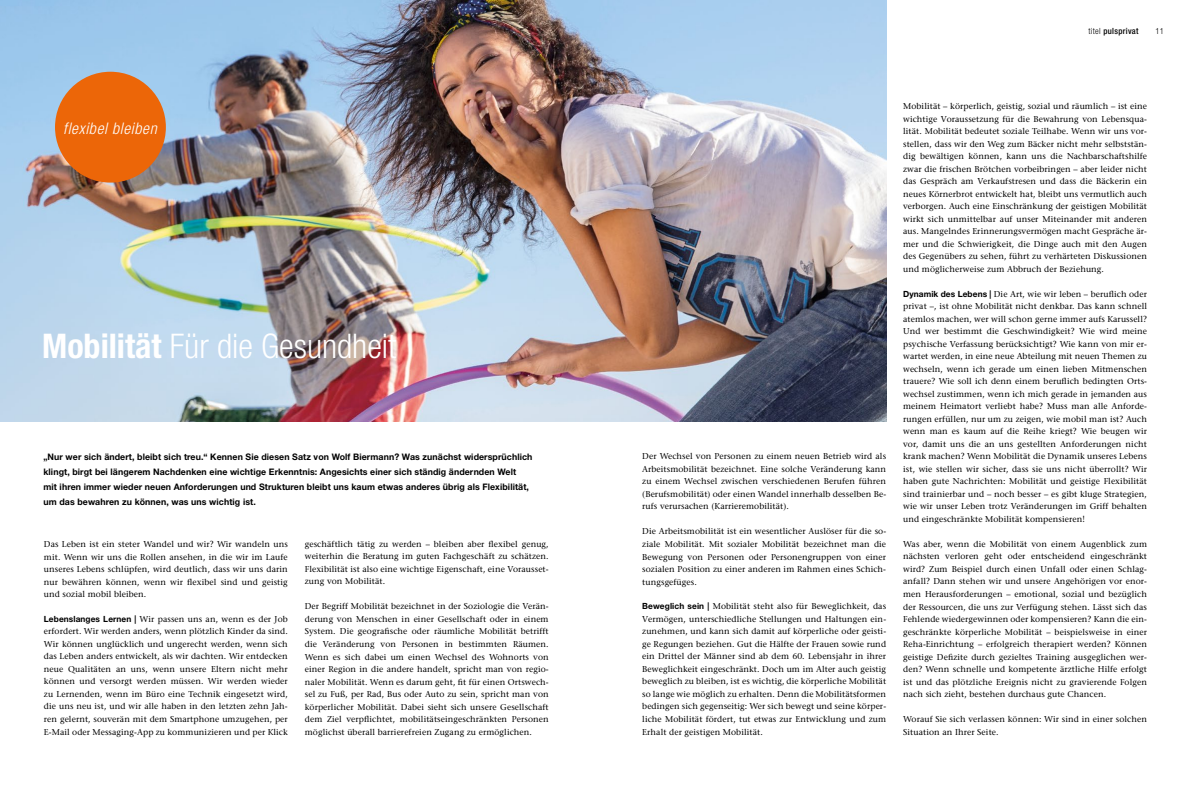
<style>
.page{position:relative;width:1191px;height:794px;background:#fff}
.page>*{position:absolute;margin:0;border:0;box-sizing:border-box;transform-origin:0 0}
.t1{font:300 condensed 34px "Helvetica Neue";color:#fff}
.t2{font:italic 300 condensed 16px "Helvetica Neue";letter-spacing:.04em;color:#fff}
.t3{font:700 9px/15px "Helvetica Neue";letter-spacing:.01em;color:#000}
.t4{font:8.5px/12.5px "Stone Serif";letter-spacing:.01em;color:#000;text-align:justify}
.t5{font:500 condensed 8.5px "Helvetica Neue";letter-spacing:.04em;color:#000}
.t6{font:300 condensed 8.5px "Helvetica Neue";color:#000}
.s1{font-weight:700}
.s2{font-family:"Helvetica Neue";font-weight:700}
.s3{font-weight:300}
</style>
<div class="page">
<img style="left:0;top:0;width:886px;height:422px">
<div style="left:55px;top:72px;width:111px;height:111px;background:#ec6608;border-radius:50%"></div>
<h2 class="t2" style="left:63px;top:119px;width:95px">flexibel bleiben</h2>
<h1 class="t1" style="left:42px;top:326px;width:356px"><span class="s1">Mobilität</span> Für die Gesundheit</h1>
<p class="t3" style="left:43px;top:449px;width:490px">„Nur wer sich ändert, bleibt sich treu.“ Kennen Sie diesen Satz von Wolf Biermann? Was zunächst widersprüchlich klingt, birgt bei längerem Nachdenken eine wichtige Erkenntnis: Angesichts einer sich ständig ändernden Welt<br>mit ihren immer wieder neuen Anforderungen und Strukturen bleibt uns kaum etwas anderes übrig als Flexibilität, um das bewahren zu können, was uns wichtig ist.</p>
<p class="t4" style="left:44px;top:538px;width:245px">Das Leben ist ein steter Wandel und wir? Wir wandeln uns mit. Wenn wir uns die Rollen ansehen, in die wir im Laufe unseres Lebens schlüpfen, wird deutlich, dass wir uns darin nur bewähren können, wenn wir flexibel sind und geistig und sozial mobil bleiben.</p>
<p class="t4" style="left:44px;top:613px;width:245px"><span class="s2">Lebenslanges Lernen |</span> Wir passen uns an, wenn es der Job erfordert. Wir werden anders, wenn plötzlich Kinder da sind.<br>Wir können unglücklich und ungerecht werden, wenn sich das Leben anders entwickelt, als wir dachten. Wir entdecken neue Qualitäten an uns, wenn unsere Eltern nicht mehr können und versorgt werden müssen. Wir werden wieder zu Lernenden, wenn im Büro eine Technik eingesetzt wird, die uns neu ist, und wir alle haben in den letzten zehn Jah&shy;ren gelernt, souverän mit dem Smartphone umzugehen, per E-Mail oder Messaging-App zu kommunizieren und per Klick</p>
<p class="t4" style="left:305px;top:538px;width:245px">geschäftlich tätig zu werden – bleiben aber flexibel genug, weiterhin die Beratung im guten Fachgeschäft zu schätzen.<br>Flexibilität ist also eine wichtige Eigenschaft, eine Vorausset&shy;zung von Mobilität.</p>
<p class="t4" style="left:305px;top:600px;width:245px">Der Begriff Mobilität bezeichnet in der Soziologie die Verän&shy;derung von Menschen in einer Gesellschaft oder in einem System. Die geografische oder räumliche Mobilität betrifft die Veränderung von Personen in bestimmten Räumen.<br>Wenn es sich dabei um einen Wechsel des Wohnorts von einer Region in die andere handelt, spricht man von regio&shy;naler Mobilität. Wenn es darum geht, fit für einen Ortswech&shy;sel zu Fuß, per Rad, Bus oder Auto zu sein, spricht man von körperlicher Mobilität. Dabei sieht sich unsere Gesellschaft dem Ziel verpflichtet, mobilitätseingeschränkten Personen möglichst überall barrierefreien Zugang zu ermöglichen.</p>
<p class="t5" style="left:1088px;top:26px;width:52px"><span class="s3">titel</span> pulsprivat</p>
<p class="t6" style="left:1155px;top:27px;width:10px">11</p>
<p class="t4" style="left:642px;top:450px;width:245px">Der Wechsel von Personen zu einem neuen Betrieb wird als Arbeitsmobilität bezeichnet. Eine solche Veränderung kann zu einem Wechsel zwischen verschiedenen Berufen führen (Berufsmobilität) oder einen Wandel innerhalb desselben Be&shy;rufs verursachen (Karrieremobilität).</p>
<p class="t4" style="left:642px;top:525px;width:245px">Die Arbeitsmobilität ist ein wesentlicher Auslöser für die so&shy;ziale Mobilität. Mit sozialer Mobilität bezeichnet man die Bewegung von Personen oder Personengruppen von einer sozialen Position zu einer anderen im Rahmen eines Schich&shy;tungsgefüges.</p>
<p class="t4" style="left:642px;top:600px;width:245px"><span class="s2">Beweglich sein |</span> Mobilität steht also für Beweglichkeit, das Vermögen, unterschiedliche Stellungen und Haltungen ein&shy;zunehmen, und kann sich damit auf körperliche oder geisti&shy;ge Regungen beziehen. Gut die Hälfte der Frauen sowie rund ein Drittel der Männer sind ab dem 60. Lebensjahr in ihrer Beweglichkeit eingeschränkt. Doch um im Alter auch geistig beweglich zu bleiben, ist es wichtig, die körperliche Mobilität so lange wie möglich zu erhalten. Denn die Mobilitätsformen bedingen sich gegenseitig: Wer sich bewegt und seine körper&shy;liche Mobilität fördert, tut etwas zur Entwicklung und zum Erhalt der geistigen Mobilität.</p>
<p class="t4" style="left:903px;top:100px;width:245px">Mobilität – körperlich, geistig, sozial und räumlich – ist eine wichtige Voraussetzung für die Bewahrung von Lebensqua&shy;lität. Mobilität bedeutet soziale Teilhabe. Wenn wir uns vor&shy;stellen, dass wir den Weg zum Bäcker nicht mehr selbststän&shy;dig bewältigen können, kann uns die Nachbarschaftshilfe zwar die frischen Brötchen vorbeibringen – aber leider nicht das Gespräch am Verkaufstresen und dass die Bäckerin ein neues Körnerbrot entwickelt hat, bleibt uns vermutlich auch verborgen. Auch eine Einschränkung der geistigen Mobilität wirkt sich unmittelbar auf unser Miteinander mit anderen aus. Mangelndes Erinnerungsvermögen macht Gespräche är&shy;mer und die Schwierigkeit, die Dinge auch mit den Augen des Gegenübers zu sehen, führt zu verhärteten Diskussionen und möglicherweise zum Abbruch der Beziehung.</p>
<p class="t4" style="left:903px;top:288px;width:245px"><span class="s2">Dynamik des Lebens |</span> Die Art, wie wir leben – beruflich oder privat –, ist ohne Mobilität nicht denkbar. Das kann schnell atemlos machen, wer will schon gerne immer aufs Karussell?<br>Und wer bestimmt die Geschwindigkeit? Wie wird meine psychische Verfassung berücksichtigt? Wie kann von mir er&shy;wartet werden, in eine neue Abteilung mit neuen Themen zu wechseln, wenn ich gerade um einen lieben Mitmenschen trauere? Wie soll ich denn einem beruflich bedingten Orts&shy;wechsel zustimmen, wenn ich mich gerade in jemanden aus meinem Heimatort verliebt habe? Muss man alle Anforde&shy;rungen erfüllen, nur um zu zeigen, wie mobil man ist? Auch wenn man es kaum auf die Reihe kriegt? Wie beugen wir vor, damit uns die an uns gestellten Anforderungen nicht krank machen? Wenn Mobilität die Dynamik unseres Lebens ist, wie stellen wir sicher, dass sie uns nicht überrollt? Wir haben gute Nachrichten: Mobilität und geistige Flexibilität sind trainierbar und – noch besser – es gibt kluge Strategien, wie wir unser Leben trotz Veränderungen im Griff behalten und eingeschränkte Mobilität kompensieren!</p>
<p class="t4" style="left:903px;top:538px;width:245px">Was aber, wenn die Mobilität von einem Augenblick zum nächsten verloren geht oder entscheidend eingeschränkt wird? Zum Beispiel durch einen Unfall oder einen Schlag&shy;anfall? Dann stehen wir und unsere Angehörigen vor enor&shy;men Herausforderungen – emotional, sozial und bezüglich der Ressourcen, die uns zur Verfügung stehen. Lässt sich das Fehlende wiedergewinnen oder kompensieren? Kann die ein&shy;geschränkte körperliche Mobilität – beispielsweise in einer Reha-Einrichtung – erfolgreich therapiert werden? Können geistige Defizite durch gezieltes Training ausgeglichen wer&shy;den? Wenn schnelle und kompetente ärztliche Hilfe erfolgt ist und das plötzliche Ereignis nicht zu gravierende Folgen nach sich zieht, bestehen durchaus gute Chancen.</p>
<p class="t4" style="left:903px;top:713px;width:245px">Worauf Sie sich verlassen können: Wir sind in einer solchen<br>Situation an Ihrer Seite.</p>
</div>
